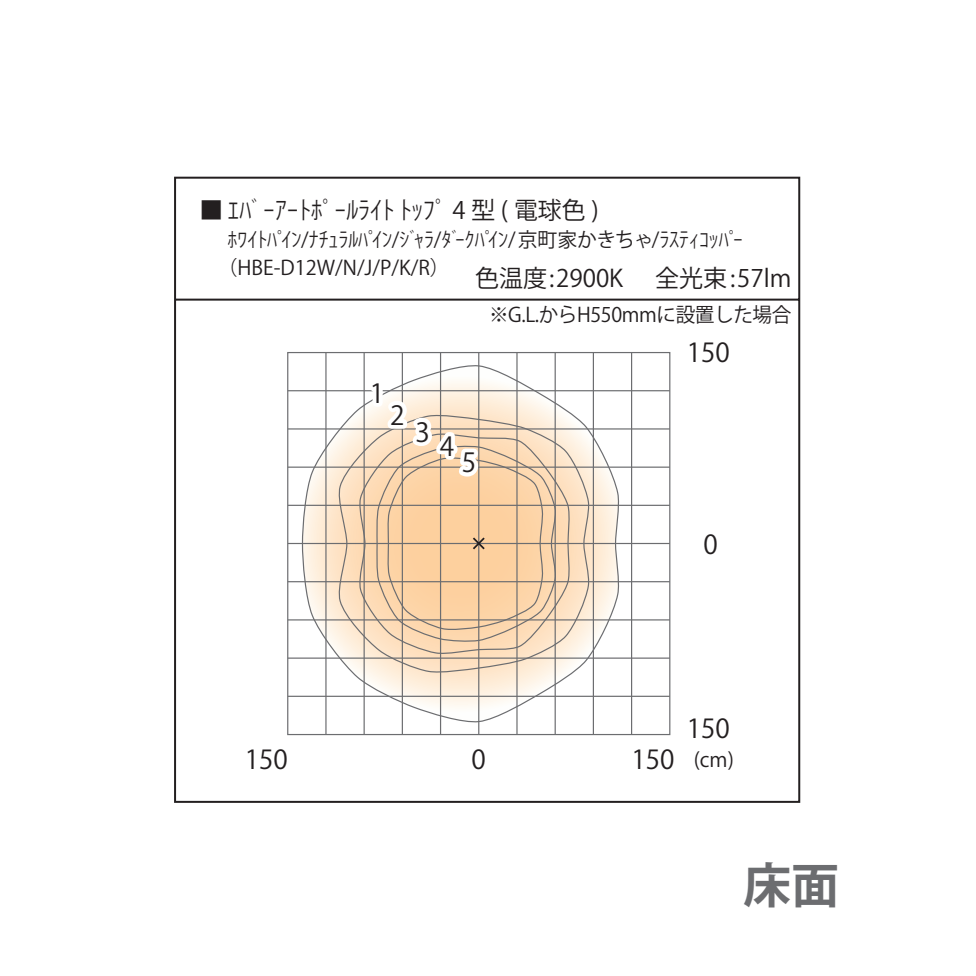
<style>
.page{position:relative;width:976px;height:976px;background:#fff}
.page>*{position:absolute;margin:0;border:0;box-sizing:border-box;transform-origin:0 0}
.t1{font:700 48px "Koz Go Pro";color:#6c6d70}
.t2{font:26px "Koz Go Pro";color:#231f20}
.t3{font:24px "Koz Go Pro";color:#231f20}
.t4{font:20px/28px "Koz Go Pro";color:#231f20}
.t5{font:20px "Koz Go Pro";letter-spacing:-.02em;color:#231f20}
</style>
<div class="page">
<svg style="left:174px;top:176px;width:627px;height:627px"></svg>
<hr style="left:287px;top:695px;width:382px;height:1px;background:#6c6d70">
<hr style="left:287px;top:657px;width:382px;height:1px;background:#6c6d70">
<hr style="left:287px;top:619px;width:382px;height:1px;background:#6c6d70">
<hr style="left:287px;top:580px;width:382px;height:2px;background:#6c6d70">
<hr style="left:287px;top:542px;width:382px;height:2px;background:#6c6d70">
<hr style="left:287px;top:504px;width:382px;height:2px;background:#6c6d70">
<hr style="left:287px;top:466px;width:382px;height:1px;background:#6c6d70">
<hr style="left:287px;top:428px;width:382px;height:1px;background:#6c6d70">
<hr style="left:287px;top:390px;width:382px;height:1px;background:#6c6d70">
<hr style="left:325px;top:352px;width:1px;height:382px;background:#6c6d70">
<hr style="left:363px;top:352px;width:2px;height:382px;background:#6c6d70">
<hr style="left:401px;top:352px;width:2px;height:382px;background:#6c6d70">
<hr style="left:439px;top:352px;width:2px;height:382px;background:#6c6d70">
<hr style="left:478px;top:352px;width:1px;height:382px;background:#6c6d70">
<hr style="left:516px;top:352px;width:1px;height:382px;background:#6c6d70">
<hr style="left:554px;top:352px;width:1px;height:382px;background:#6c6d70">
<hr style="left:592px;top:352px;width:2px;height:382px;background:#6c6d70">
<hr style="left:630px;top:352px;width:2px;height:382px;background:#6c6d70">
<div style="left:287px;top:352px;width:383px;height:382px;border:1px solid #6c6d70"></div>
<svg style="left:301px;top:362px;width:320px;height:361px"></svg>
<svg style="left:363px;top:371px;width:194px;height:271px;background:#eed1b2"></svg>
<p class="t3" style="left:199px;top:194px;width:400px">■ ｴﾊﾞｰｱｰﾄﾎﾟｰﾙﾗｲﾄ ﾄｯﾌﾟ 4 型 ( 電球色 )</p>
<p class="t4" style="left:217px;top:226px;width:527px;text-indent:10px">ﾎﾜｲﾄﾊﾟｲﾝ/ﾅﾁｭﾗﾙﾊﾟｲﾝ/ｼﾞｬﾗ/ﾀﾞｰｸﾊﾟｲﾝ/京町家かきちゃ/ﾗｽﾃｨｺｯﾊﾟｰ（HBE-D12W/N/J/P/K/R）</p>
<p class="t3" style="left:475px;top:263px;width:149px">色温度:2900K</p>
<p class="t3" style="left:655px;top:263px;width:138px">全光束:57lm</p>
<p class="t5" style="left:489px;top:302px;width:304px">※G.L.からH550mmに設置した場合</p>
<h2 class="t2" style="left:369px;top:376px;width:16px">1</h2>
<h2 class="t2" style="left:390px;top:398px;width:16px">2</h2>
<h2 class="t2" style="left:415px;top:415px;width:16px">3</h2>
<h2 class="t2" style="left:439px;top:429px;width:16px">4</h2>
<h2 class="t2" style="left:461px;top:445px;width:16px">5</h2>
<h2 class="t2" style="left:686px;top:335px;width:44px">150</h2>
<h2 class="t2" style="left:703px;top:527px;width:16px">0</h2>
<h2 class="t2" style="left:244px;top:742px;width:44px">150</h2>
<h2 class="t2" style="left:471px;top:742px;width:16px">0</h2>
<h2 class="t2" style="left:631px;top:742px;width:44px">150</h2>
<h2 class="t2" style="left:686px;top:711px;width:44px">150</h2>
<p class="t4" style="left:693px;top:745px;width:42px">(cm)</p>
<h1 class="t1" style="left:743px;top:854px;width:97px">床面</h1>
</div>
